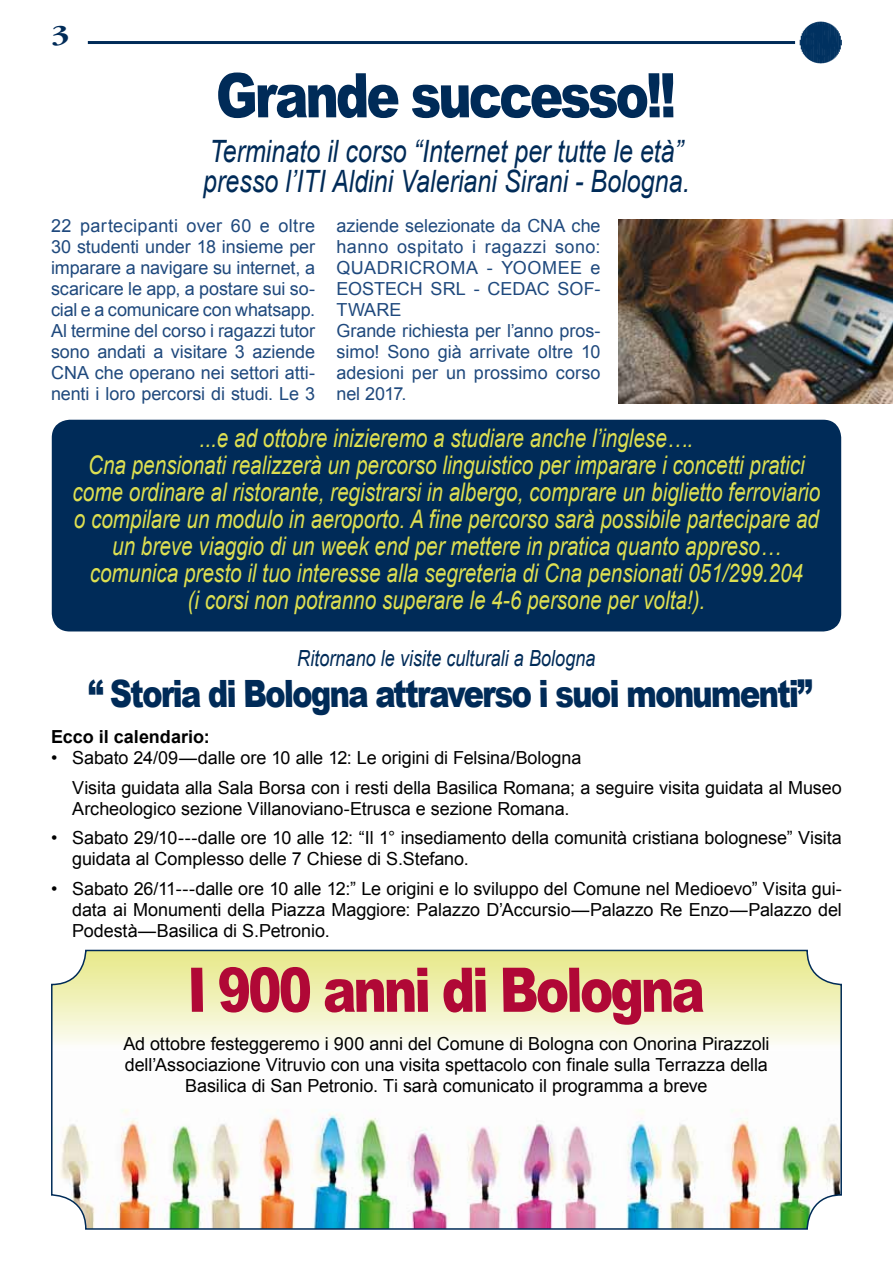
<style>
.page{position:relative;width:893px;height:1263px;background:#fff}
.page>*{position:absolute;margin:0;border:0;box-sizing:border-box;transform-origin:0 0}
.t1{font:900 61.5px "Arial";color:#b00836;scale:.82 1}
.t2{font:900 61.5px "Arial";color:#002b58;scale:.82 1}
.t3{font:900 37.65px "Arial";letter-spacing:-.05em;color:#002b58;scale:.82 1}
.t4{font:italic 30.75px/30px "Arial";color:#002b58;scale:.82 1}
.t5{font:700 27px "Garamond";color:#002b58;scale:1.2 1}
.t6{font:italic 25.65px/27px "Arial";color:#dddf51;text-align:center;scale:.81 1}
.t7{font:italic 22.2px "Arial";color:#002b58;scale:.82 1}
.t8{font:18px/21px "Arial";letter-spacing:-.005em;color:#000}
.t9{font:18px/21px "Arial";color:#1f497d;text-align:justify}
.t10{font:700 18px "Arial";color:#000}
</style>
<div class="page">
<hr style="left:88px;top:41px;width:707px;height:3px;background:#002b58">
<hr style="left:813px;top:23px;width:1px;height:39px;background:#003160">
<hr style="left:814px;top:23px;width:1px;height:39px;background:#003160">
<hr style="left:815px;top:23px;width:1px;height:39px;background:#003160">
<hr style="left:816px;top:22px;width:1px;height:41px;background:#003160">
<hr style="left:817px;top:22px;width:1px;height:41px;background:#003160">
<hr style="left:818px;top:22px;width:1px;height:41px;background:#003160">
<hr style="left:819px;top:22px;width:1px;height:41px;background:#003160">
<hr style="left:820px;top:22px;width:1px;height:41px;background:#003160">
<hr style="left:828px;top:23px;width:1px;height:39px;background:#003160">
<hr style="left:827px;top:23px;width:1px;height:39px;background:#003160">
<hr style="left:826px;top:23px;width:1px;height:39px;background:#003160">
<hr style="left:825px;top:22px;width:1px;height:41px;background:#003160">
<hr style="left:824px;top:22px;width:1px;height:41px;background:#003160">
<hr style="left:822px;top:22px;width:1px;height:41px;background:#003160">
<hr style="left:821px;top:22px;width:1px;height:41px;background:#003160">
<svg style="left:800px;top:24px;width:42px;height:37px"></svg>
<img style="left:619px;top:219px;width:274px;height:185px">
<img style="left:615px;top:953px;width:224px;height:274px">
<img style="left:54px;top:953px;width:561px;height:274px">
<div style="left:51px;top:950px;width:791px;height:280px;border:2px solid #002b58;border-radius:34px"></div>
<div style="left:52px;top:420px;width:789px;height:211px;background:#002b58;border-radius:18px"></div>
<h3 class="t5" style="left:51px;top:20px;width:17px">3</h3>
<h1 class="t2" style="left:216px;top:61px;width:565px">Grande successo!!</h1>
<h3 class="t4" style="left:203px;top:136px;width:596px">Terminato il corso “Internet per tutte le età” presso l’ITI Aldini Valeriani Sirani - Bologna.</h3>
<p class="t9" style="left:51px;top:215px;width:266px">22 partecipanti over 60 e oltre 30 studenti under 18 insieme per imparare a navigare su internet, a scaricare le app, a postare sui so&shy;cial e a comunicare con whatsapp.<br>Al termine del corso i ragazzi tutor sono andati a visitare 3 aziende CNA che operano nei settori atti&shy;nenti i loro percorsi di studi. Le 3</p>
<p class="t9" style="left:336px;top:215px;width:266px;text-align:left">aziende selezionate da CNA che hanno ospitato i ragazzi sono:<br>QUADRICROMA - YOOMEE e<br>EOSTECH SRL - CEDAC SOF-<br>TWARE<br>Grande richiesta per l’anno pros&shy;simo! Sono già arrivate oltre 10 adesioni per un prossimo corso nel 2017.</p>
<p class="t6" style="left:73px;top:425px;width:925px">...e ad ottobre inizieremo a studiare anche l’inglese….<br>Cna pensionati realizzerà un percorso linguistico per imparare i concetti pratici come ordinare al ristorante, registrarsi in albergo, comprare un biglietto ferroviario o compilare un modulo in aeroporto. A fine percorso sarà possibile partecipare ad un breve viaggio di un week end per mettere in pratica quanto appreso… comunica presto il tuo interesse alla segreteria di Cna pensionati 051/299.204<br>(i corsi non potranno superare le 4-6 persone per volta!).</p>
<p class="t7" style="left:297px;top:646px;width:366px">Ritornano le visite culturali a Bologna</p>
<h2 class="t3" style="left:88px;top:672px;width:886px">“ Storia di Bologna attraverso i suoi monumenti”</h2>
<p class="t10" style="left:51px;top:727px;width:160px">Ecco il calendario:</p>
<p class="t8" style="left:72px;top:743px;width:771px;line-height:29.5px;text-indent:-21px">• Sabato 24/09—dalle ore 10 alle 12: Le origini di Felsina/Bologna<br>Visita guidata alla Sala Borsa con i resti della Basilica Romana; a seguire visita guidata al Museo</p>
<p class="t8" style="left:72px;top:798px;width:499px">Archeologico sezione Villanoviano-Etrusca e sezione Romana.</p>
<p class="t8" style="left:72px;top:828px;width:771px;text-indent:-21px">• Sabato 29/10---dalle ore 10 alle 12: “Il 1° insediamento della comunità cristiana bolognese” Visita guidata al Complesso delle 7 Chiese di S.Stefano.</p>
<p class="t8" style="left:72px;top:878px;width:771px;text-align:justify;text-indent:-21px">• Sabato 26/11---dalle ore 10 alle 12:” Le origini e lo sviluppo del Comune nel Medioevo” Visita gui&shy;data ai Monumenti della Piazza Maggiore: Palazzo D’Accursio—Palazzo Re Enzo—Palazzo del Podestà—Basilica di S.Petronio.</p>
<h1 class="t1" style="left:188px;top:956px;width:634px">I 900 anni di Bologna</h1>
<p class="t8" style="left:123px;top:1033px;width:648px;text-align:center">Ad ottobre festeggeremo i 900 anni del Comune di Bologna con Onorina Pirazzoli dell’Associazione Vitruvio con una visita spettacolo con finale sulla Terrazza della<br>Basilica di San Petronio. Ti sarà comunicato il programma a breve</p>
</div>
